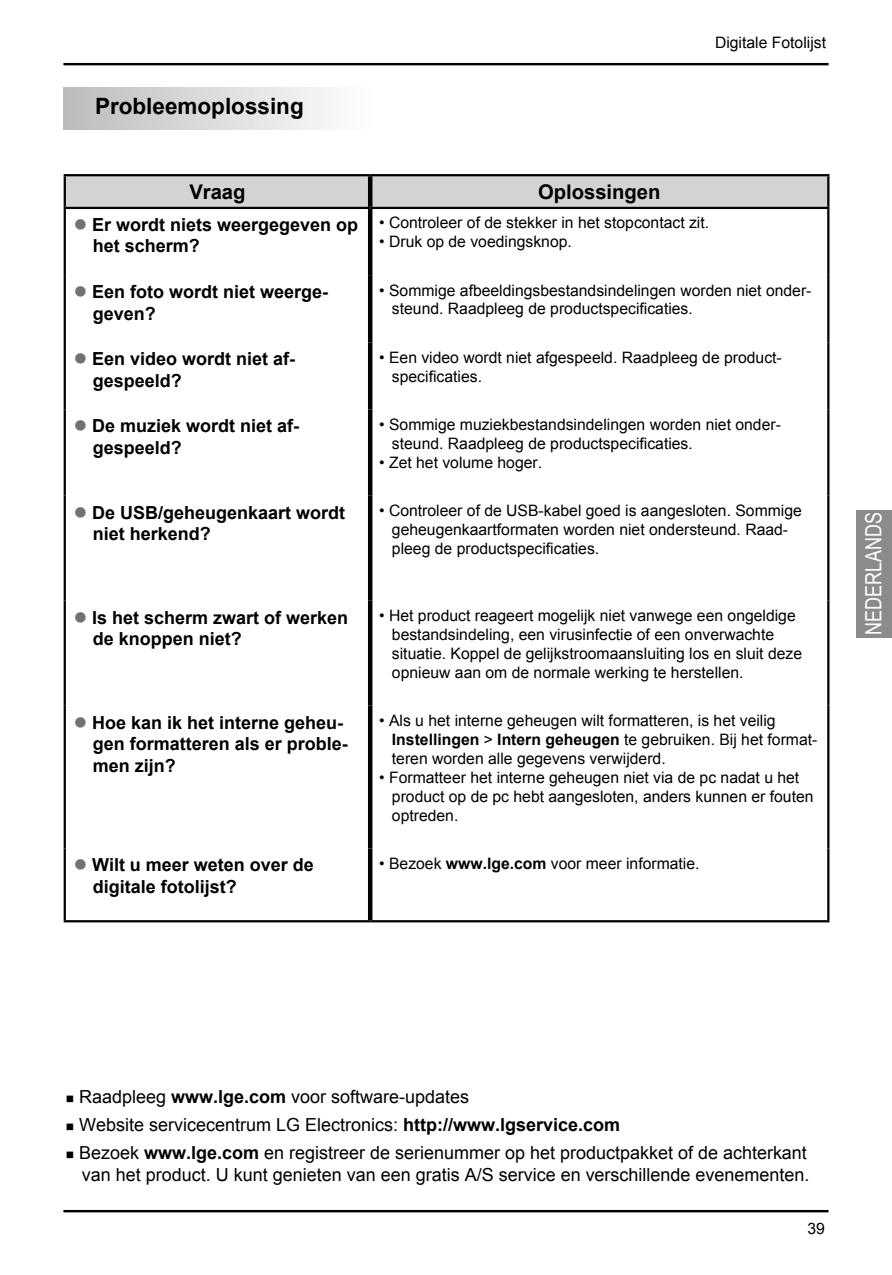
<style>
.page{position:relative;width:892px;height:1275px;background:#fff}
.page>*{position:absolute;margin:0;border:0;box-sizing:border-box;transform-origin:0 0}
.t1{font:700 22.5px "Arial";color:#000}
.t2{font:22.5px "Arial";color:#fff;scale:.8 1}
.t3{font:700 20.25px "Arial";color:#000}
.t4{font:700 18px/21.6px "Arial";color:#000}
.t5{font:18px/27.9px "Arial";color:#000}
.t6{font:15.75px/18.9px "Arial";color:#000}
.s1{font-weight:700}
</style>
<div class="page">
<div style="left:856px;top:510px;width:35px;height:127px;background:#8b8b8b"></div>
<hr style="left:64px;top:1209px;width:764px;height:3px;background:#000">
<hr style="left:64px;top:63px;width:764px;height:2px;background:#000">
<div style="left:64px;top:88px;width:315px;height:41px;background:linear-gradient(to right,#bcbcbc,#fff)"></div>
<div style="left:66px;top:176px;width:761px;height:31px;background:#d3d3d3"></div>
<hr style="left:370px;top:174px;width:459px;height:2px;background:#000">
<hr style="left:827px;top:176px;width:2px;height:31px;background:#000">
<hr style="left:64px;top:174px;width:306px;height:2px;background:#000">
<hr style="left:64px;top:176px;width:2px;height:31px;background:#000">
<hr style="left:368px;top:176px;width:4px;height:31px;background:#000">
<hr style="left:64px;top:207px;width:306px;height:2px;background:#000">
<hr style="left:64px;top:209px;width:2px;height:66px;background:#000">
<hr style="left:64px;top:495px;width:2px;height:105px;background:#000">
<hr style="left:64px;top:600px;width:2px;height:105px;background:#000">
<hr style="left:64px;top:705px;width:2px;height:143px;background:#000">
<hr style="left:64px;top:848px;width:2px;height:72px;background:#000">
<hr style="left:64px;top:920px;width:306px;height:2px;background:#000">
<hr style="left:64px;top:275px;width:2px;height:134px;background:#000">
<hr style="left:64px;top:409px;width:2px;height:86px;background:#000">
<hr style="left:370px;top:207px;width:459px;height:2px;background:#000">
<hr style="left:827px;top:209px;width:2px;height:66px;background:#000">
<hr style="left:827px;top:275px;width:2px;height:67px;background:#000">
<hr style="left:827px;top:342px;width:2px;height:67px;background:#000">
<hr style="left:827px;top:409px;width:2px;height:86px;background:#000">
<hr style="left:827px;top:495px;width:2px;height:105px;background:#000">
<hr style="left:827px;top:600px;width:2px;height:105px;background:#000">
<hr style="left:827px;top:705px;width:2px;height:143px;background:#000">
<hr style="left:827px;top:848px;width:2px;height:72px;background:#000">
<hr style="left:370px;top:920px;width:459px;height:2px;background:#000">
<hr style="left:368px;top:209px;width:4px;height:66px;background:#000">
<hr style="left:368px;top:275px;width:4px;height:67px;background:#000">
<hr style="left:368px;top:342px;width:4px;height:67px;background:#000">
<hr style="left:368px;top:409px;width:4px;height:86px;background:#000">
<hr style="left:368px;top:495px;width:4px;height:105px;background:#000">
<hr style="left:368px;top:600px;width:4px;height:105px;background:#000">
<hr style="left:368px;top:705px;width:4px;height:143px;background:#000">
<hr style="left:368px;top:848px;width:4px;height:72px;background:#000">
<p class="t1" style="left:95px;top:94px;width:210px">Probleemoplossing</p>
<p class="t6" style="left:715px;top:33px;width:113px">Digitale Fotolijst</p>
<p class="t3" style="left:189px;top:180px;width:58px">Vraag</p>
<p class="t3" style="left:538px;top:180px;width:124px">Oplossingen</p>
<p class="t4" style="left:92px;top:214px;width:267px">Er wordt niets weergegeven op het scherm?</p>
<p class="t6" style="left:379px;top:213px;width:331px">• Controleer of de stekker in het stopcontact zit.</p>
<p class="t6" style="left:379px;top:232px;width:194px">• Druk op de voedingsknop.</p>
<p class="t4" style="left:92px;top:281px;width:237px">Een foto wordt niet weerge&shy;geven?</p>
<p class="t6" style="left:392px;top:281px;width:421px;text-indent:-13px">• Sommige afbeeldingsbestandsindelingen worden niet onder&shy;steund. Raadpleeg de productspecificaties.</p>
<p class="t4" style="left:92px;top:348px;width:204px">Een video wordt niet af&shy;gespeeld?</p>
<p class="t6" style="left:392px;top:348px;width:391px;text-indent:-13px">• Een video wordt niet afgespeeld. Raadpleeg de product&shy;specificaties.</p>
<p class="t4" style="left:92px;top:415px;width:208px">De muziek wordt niet af&shy;gespeeld?</p>
<p class="t6" style="left:392px;top:415px;width:390px;text-indent:-13px">• Sommige muziekbestandsindelingen worden niet onder&shy;steund. Raadpleeg de productspecificaties.</p>
<p class="t6" style="left:379px;top:453px;width:164px">• Zet het volume hoger.</p>
<p class="t4" style="left:92px;top:501px;width:254px">De USB/geheugenkaart wordt niet herkend?</p>
<p class="t6" style="left:392px;top:501px;width:411px;text-indent:-13px">• Controleer of de USB-kabel goed is aangesloten. Sommige geheugenkaartformaten worden niet ondersteund. Raad&shy;pleeg de productspecificaties.</p>
<p class="t4" style="left:92px;top:606px;width:257px">Is het scherm zwart of werken de knoppen niet?</p>
<p class="t6" style="left:392px;top:606px;width:412px;text-indent:-13px">• Het product reageert mogelijk niet vanwege een ongeldige bestandsindeling, een virusinfectie of een onverwachte situatie. Koppel de gelijkstroomaansluiting los en sluit deze opnieuw aan om de normale werking te herstellen.</p>
<p class="t4" style="left:92px;top:711px;width:257px">Hoe kan ik het interne geheu&shy;gen formatteren als er proble&shy;men zijn?</p>
<p class="t6" style="left:392px;top:711px;width:427px;text-indent:-13px">• Als u het interne geheugen wilt formatteren, is het veilig<br><span class="s1">Instellingen</span> &gt; <span class="s1">Intern geheugen</span> te gebruiken. Bij het format&shy;teren worden alle gegevens verwijderd.</p>
<p class="t6" style="left:392px;top:767px;width:423px;text-indent:-13px">• Formatteer het interne geheugen niet via de pc nadat u het product op de pc hebt aangesloten, anders kunnen er fouten optreden.</p>
<p class="t4" style="left:92px;top:854px;width:223px">Wilt u meer weten over de digitale fotolijst?</p>
<p class="t6" style="left:379px;top:854px;width:322px">• Bezoek <span class="s1">www.lge.com</span> voor meer informatie.</p>
<p class="t2" style="left:861px;top:635px;width:155px;rotate:-90deg">NEDERLANDS</p>
<p class="t5" style="left:79px;top:1082px;width:729px">Raadpleeg <span class="s1">www.lge.com</span> voor software-updates<br>Website servicecentrum LG Electronics: <span class="s1">http://www.lgservice.com<br></span>Bezoek <span class="s1">www.lge.com</span> en registreer de serienummer op het productpakket of de achterkant</p>
<p class="t5" style="left:82px;top:1160px;width:729px">van het product. U kunt genieten van een gratis A/S service en verschillende evenementen.</p>
<p class="t6" style="left:807px;top:1218px;width:19px">0139</p>
</div>
